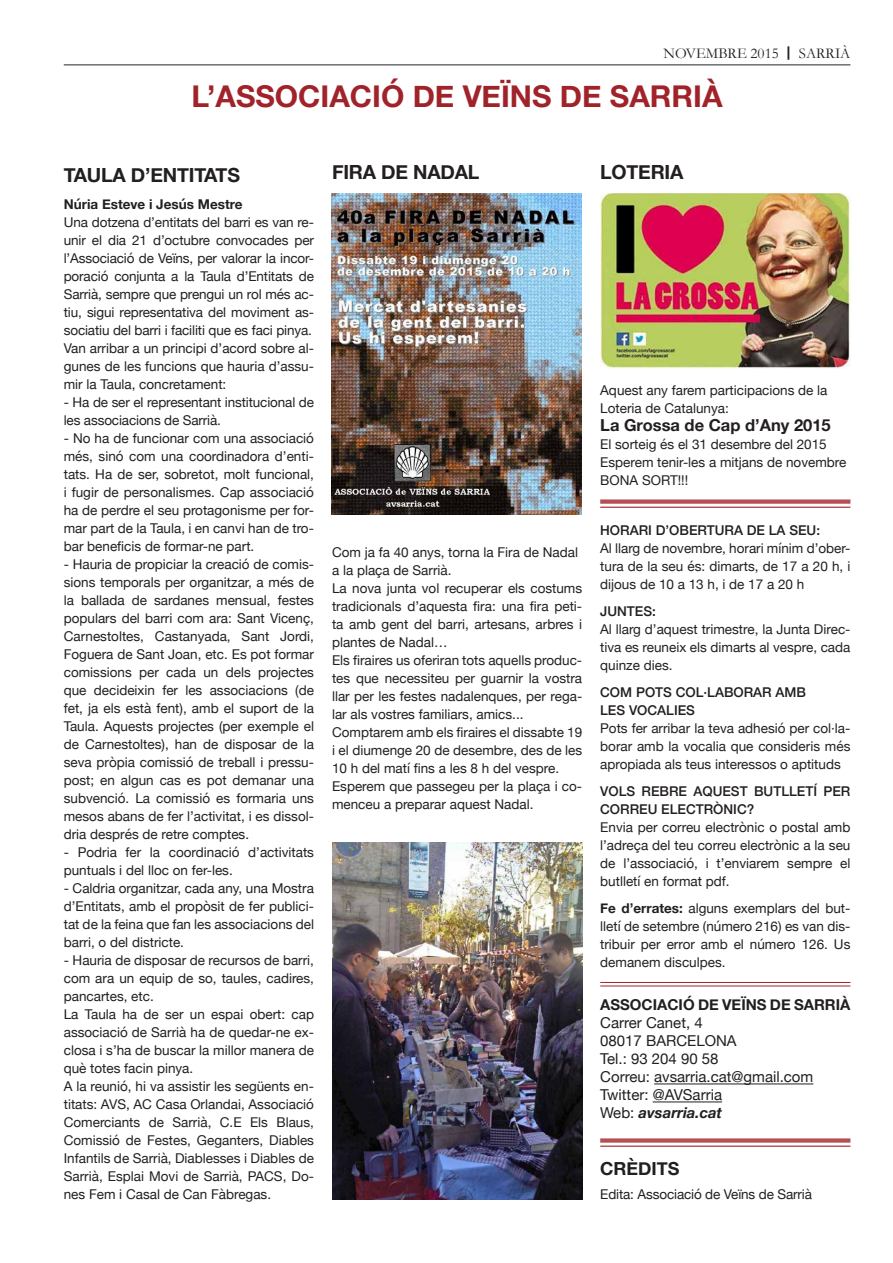
<style>
.page{position:relative;width:893px;height:1263px;background:#fff}
.page>*{position:absolute;margin:0;border:0;box-sizing:border-box;transform-origin:0 0}
.t1{font:700 30px "Helvetica Neue";color:#a1232a}
.t2{font:700 19.5px "Helvetica Neue";letter-spacing:-.01em;color:#231f20}
.t3{font:700 18px "Helvetica Neue";color:#231f20}
.t4{font:700 16.5px "Helvetica Neue";color:#231f20}
.t5{font:15px/18px "Helvetica Neue";color:#231f20}
.t6{font:700 15px "Helvetica Neue";color:#231f20}
.t7{font:15px "Garamond";color:#231f20}
.t8{font:13.5px/18px "Helvetica Neue";color:#231f20;text-align:justify}
.t9{font:500 13.5px/18px "Helvetica Neue";color:#231f20}
.t10{font:700 13.5px "Helvetica Neue";color:#231f20}
.s1{font-weight:700}
.s2{font-weight:700;font-style:italic}
</style>
<div class="page">
<hr style="left:64px;top:64px;width:786px;height:2px;background:#6c6d70">
<hr style="left:654px;top:1083px;width:159px;height:1px;background:#231f20">
<hr style="left:653px;top:1101px;width:69px;height:1px;background:#231f20">
<div style="left:600px;top:499px;width:250px;height:5px;background:#b44f54"></div>
<hr style="left:600px;top:506px;width:250px;height:2px;background:#b44f54">
<hr style="left:600px;top:982px;width:250px;height:1px;background:#a1232a">
<hr style="left:600px;top:986px;width:250px;height:1px;background:#a1232a">
<img style="left:332px;top:193px;width:249px;height:322px">
<div style="left:600px;top:1138px;width:250px;height:5px;background:#b44f54"></div>
<hr style="left:600px;top:1145px;width:250px;height:2px;background:#b44f54">
<img style="left:600px;top:193px;width:250px;height:175px">
<img style="left:332px;top:842px;width:250px;height:357px">
<p class="t7" style="left:663px;top:44px;width:188px">NOVEMBRE 2015 <span class="s1">|</span> SARRIÀ</p>
<h1 class="t1" style="left:192px;top:72px;width:533px">L’ASSOCIACIÓ DE VEÏNS DE SARRIÀ</h1>
<h2 class="t2" style="left:64px;top:160px;width:178px">TAULA D’ENTITATS</h2>
<p class="t10" style="left:64px;top:194px;width:180px">Núria Esteve i Jesús Mestre</p>
<p class="t8" style="left:64px;top:214px;width:252px;text-align:left">Una dotzena d’entitats del barri es van re&shy;unir el dia 21 d’octubre convocades per l’Associació de Veïns, per valorar la incor&shy;poració conjunta a la Taula d’Entitats de Sarrià, sempre que prengui un rol més ac&shy;tiu, sigui representativa del moviment as&shy;sociatiu del barri i faciliti que es faci pinya.<br>Van arribar a un principi d’acord sobre al&shy;gunes de les funcions que hauria d’assu&shy;mir la Taula, concretament:</p>
<p class="t8" style="left:64px;top:394px;width:252px">- Ha de ser el representant institucional de les associacions de Sarrià.</p>
<p class="t8" style="left:64px;top:430px;width:252px">- No ha de funcionar com una associació més, sinó com una coordinadora d’enti&shy;tats. Ha de ser, sobretot, molt funcional, i fugir de personalismes. Cap associació ha de perdre el seu protagonisme per for&shy;mar part de la Taula, i en canvi han de tro&shy;bar beneficis de formar-ne part.</p>
<p class="t8" style="left:64px;top:556px;width:252px">- Hauria de propiciar la creació de comis&shy;sions temporals per organitzar, a més de la ballada de sardanes mensual, festes populars del barri com ara: Sant Vicenç, Carnestoltes, Castanyada, Sant Jordi, Foguera de Sant Joan, etc. Es pot formar comissions per cada un dels projectes que decideixin fer les associacions (de fet, ja els està fent), amb el suport de la Taula. Aquests projectes (per exemple el de Carnestoltes), han de disposar de la seva pròpia comissió de treball i pressu&shy;post; en algun cas es pot demanar una subvenció. La comissió es formaria uns mesos abans de fer l’activitat, i es dissol&shy;dria després de retre comptes.</p>
<p class="t8" style="left:64px;top:844px;width:252px">- Podria fer la coordinació d’activitats puntuals i del lloc on fer-les.</p>
<p class="t8" style="left:64px;top:880px;width:252px">- Caldria organitzar, cada any, una Mostra d’Entitats, amb el propòsit de fer publici&shy;tat de la feina que fan les associacions del barri, o del districte.</p>
<p class="t8" style="left:64px;top:952px;width:252px;text-align:left">- Hauria de disposar de recursos de barri, com ara un equip de so, taules, cadires, pancartes, etc.<br>La Taula ha de ser un espai obert: cap associació de Sarrià ha de quedar-ne ex&shy;closa i s’ha de buscar la millor manera de què totes facin pinya.<br>A la reunió, hi va assistir les següents en&shy;titats: AVS, AC Casa Orlandai, Associació Comerciants de Sarrià, C.E Els Blaus, Comissió de Festes, Geganters, Diables Infantils de Sarrià, Diablesses i Diables de Sarrià, Esplai Movi de Sarrià, PACS, Do&shy;nes Fem i Casal de Can Fàbregas.</p>
<h2 class="t2" style="left:332px;top:157px;width:149px">FIRA DE NADAL</h2>
<p class="t8" style="left:332px;top:544px;width:252px;text-align:left">Com ja fa 40 anys, torna la Fira de Nadal a la plaça de Sarrià.<br>La nova junta vol recuperar els costums tradicionals d’aquesta fira: una fira peti&shy;ta amb gent del barri, artesans, arbres i plantes de Nadal…<br>Els firaires us oferiran tots aquells produc&shy;tes que necessiteu per guarnir la vostra llar per les festes nadalenques, per rega&shy;lar als vostres familiars, amics...<br>Comptarem amb els firaires el dissabte 19 i el diumenge 20 de desembre, des de les 10 h del matí fins a les 8 h del vespre.<br>Esperem que passegeu per la plaça i co&shy;menceu a preparar aquest Nadal.</p>
<h2 class="t2" style="left:600px;top:157px;width:85px">LOTERIA</h2>
<p class="t8" style="left:600px;top:382px;width:229px">Aquest any farem participacions de la<br>Loteria de Catalunya:</p>
<p class="t4" style="left:600px;top:412px;width:232px">La Grossa de Cap d’Any 2015</p>
<p class="t8" style="left:600px;top:436px;width:248px;text-align:left">El sorteig és el 31 desembre del 2015<br>Esperem tenir-les a mitjans de novembre<br>BONA SORT!!!</p>
<p class="t9" style="left:600px;top:520px;width:221px">HORARI D’OBERTURA DE LA SEU:</p>
<p class="t8" style="left:600px;top:540px;width:252px">Al llarg de novembre, horari mínim d’ober&shy;tura de la seu és: dimarts, de 17 a 20 h, i dijous de 10 a 13 h, i de 17 a 20 h</p>
<p class="t9" style="left:600px;top:601px;width:57px">JUNTES:</p>
<p class="t8" style="left:600px;top:621px;width:252px">Al llarg d’aquest trimestre, la Junta Direc&shy;tiva es reuneix els dimarts al vespre, cada quinze dies.</p>
<p class="t9" style="left:600px;top:682px;width:207px">COM POTS COL·LABORAR AMB<br>LES VOCALIES</p>
<p class="t8" style="left:600px;top:720px;width:252px">Pots fer arribar la teva adhesió per col·la&shy;borar amb la vocalia que consideris més apropiada als teus interessos o aptituds</p>
<p class="t9" style="left:600px;top:781px;width:252px">VOLS REBRE AQUEST BUTLLETÍ PER<br>CORREU ELECTRÒNIC?</p>
<p class="t8" style="left:600px;top:819px;width:252px">Envia per correu electrònic o postal amb l’adreça del teu correu electrònic a la seu de l’associació, i t’enviarem sempre el butlletí en format pdf.</p>
<p class="t8" style="left:600px;top:900px;width:252px"><span class="s1">Fe d’errates:</span> alguns exemplars del but&shy;lletí de setembre (número 216) es van dis&shy;tribuir per error amb el número 126. Us demanem disculpes.</p>
<p class="t6" style="left:600px;top:993px;width:252px">ASSOCIACIÓ DE VEÏNS DE SARRIÀ</p>
<p class="t5" style="left:600px;top:1015px;width:215px">Carrer Canet, 4<br>08017 BARCELONA<br>Tel.: 93 204 90 58<br>Correu: avsarria.cat@gmail.com<br>Twitter: @AVSarria<br>Web: <span class="s2">avsarria.cat</span></p>
<h3 class="t3" style="left:600px;top:1154px;width:81px">CRÈDITS</h3>
<p class="t8" style="left:600px;top:1186px;width:213px">Edita: Associació de Veïns de Sarrià</p>
</div>
